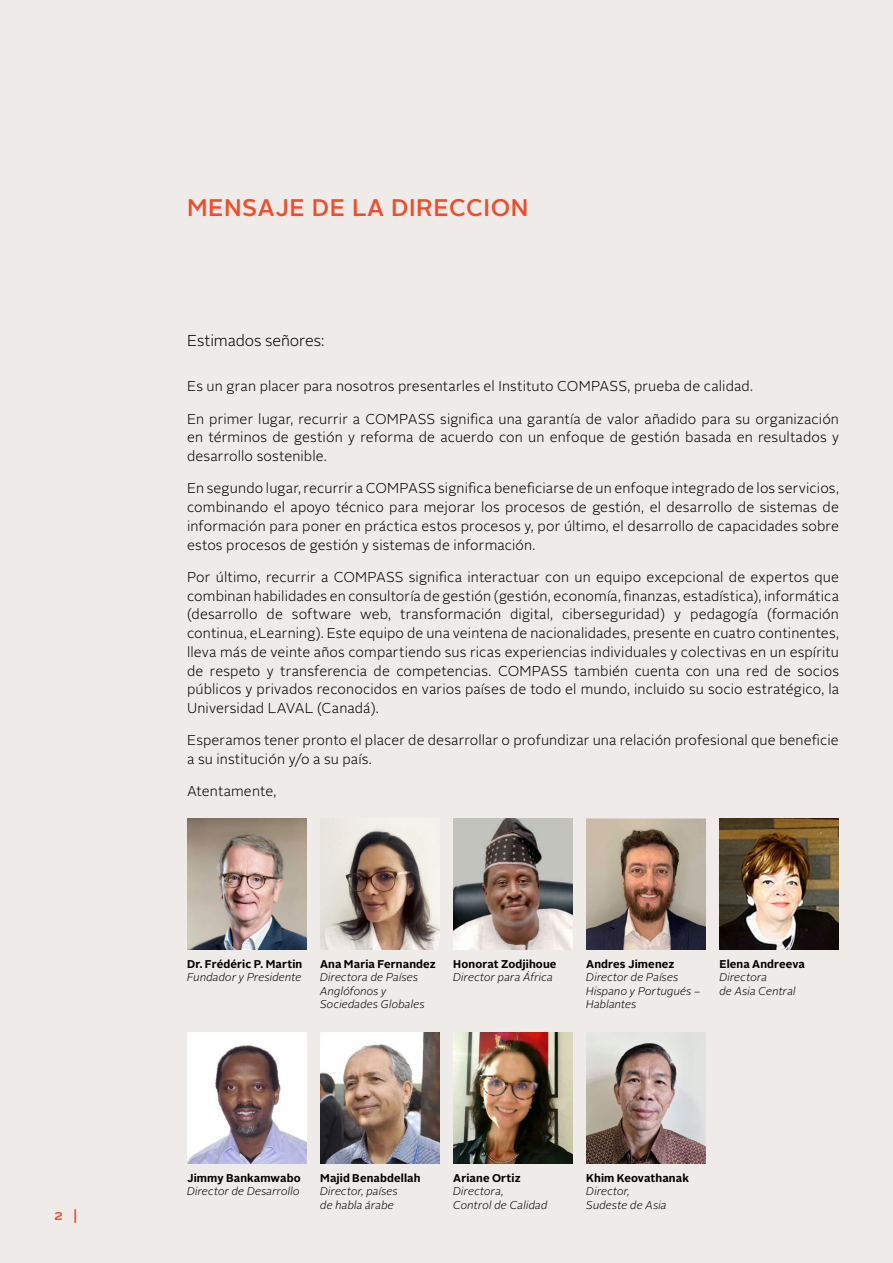
<style>
.page{position:relative;width:893px;height:1263px;background:#efebe9}
.page>*{position:absolute;margin:0;border:0;box-sizing:border-box;transform-origin:0 0}
.t1{font:500 24px "Alright Sans";letter-spacing:.025em;color:#f04c29}
.t2{font:300 15.75px "Alright Sans";letter-spacing:-.005em;color:#000}
.t3{font:300 14.25px/18.8px "Alright Sans";letter-spacing:.01em;color:#000;text-align:justify}
.t4{font:500 14.25px "Alright Sans";color:#f04a29}
.t5{font:italic 300 11.25px/13.5px "Alright Sans";letter-spacing:.005em;color:#000}
.t6{font:700 11.25px "Alright Sans";letter-spacing:.01em;color:#000}
</style>
<div class="page">
<img style="left:187px;top:818px;width:120px;height:131px">
<img style="left:719px;top:818px;width:120px;height:131px">
<img style="left:320px;top:818px;width:120px;height:131px">
<img style="left:187px;top:1033px;width:120px;height:131px">
<img style="left:320px;top:1033px;width:120px;height:131px">
<img style="left:453px;top:818px;width:120px;height:131px">
<img style="left:586px;top:818px;width:120px;height:131px">
<img style="left:453px;top:1033px;width:120px;height:131px">
<img style="left:586px;top:1033px;width:120px;height:131px">
<p class="t4" style="left:54px;top:1205px;width:25px">2 |</p>
<h1 class="t1" style="left:187px;top:191px;width:343px">MENSAJE DE LA DIRECCION</h1>
<p class="t2" style="left:187px;top:329px;width:139px">Estimados señores:</p>
<p class="t3" style="left:187px;top:377px;width:567px">Es un gran placer para nosotros presentarles el Instituto COMPASS, prueba de calidad.</p>
<p class="t3" style="left:187px;top:409px;width:653px">En primer lugar, recurrir a COMPASS significa una garantía de valor añadido para su organización en términos de gestión y reforma de acuerdo con un enfoque de gestión basada en resultados y desarrollo sostenible.</p>
<p class="t3" style="left:187px;top:479px;width:653px">En segundo lugar, recurrir a COMPASS significa beneficiarse de un enfoque integrado de los servicios, combinando el apoyo técnico para mejorar los procesos de gestión, el desarrollo de sistemas de información para poner en práctica estos procesos y, por último, el desarrollo de capacidades sobre estos procesos de gestión y sistemas de información.</p>
<p class="t3" style="left:187px;top:568px;width:653px">Por último, recurrir a COMPASS significa interactuar con un equipo excepcional de expertos que combinan habilidades en consultoría de gestión (gestión, economía, finanzas, estadística), informática (desarrollo de software web, transformación digital, ciberseguridad) y pedagogía (formación continua, eLearning). Este equipo de una veintena de nacionalidades, presente en cuatro continentes, lleva más de veinte años compartiendo sus ricas experiencias individuales y colectivas en un espíritu de respeto y transferencia de competencias. COMPASS también cuenta con una red de socios públicos y privados reconocidos en varios países de todo el mundo, incluido su socio estratégico, la Universidad LAVAL (Canadá).</p>
<p class="t3" style="left:187px;top:731px;width:653px">Esperamos tener pronto el placer de desarrollar o profundizar una relación profesional que beneficie a su institución y/o a su país.</p>
<p class="t3" style="left:187px;top:782px;width:91px">Atentamente,</p>
<p class="t6" style="left:187px;top:956px;width:117px">Dr. Frédéric P. Martin</p>
<p class="t5" style="left:187px;top:971px;width:116px">Fundador y Presidente</p>
<p class="t6" style="left:320px;top:956px;width:117px">Ana Maria Fernandez</p>
<p class="t5" style="left:320px;top:971px;width:106px">Directora de Países<br>Anglófonos y<br>Sociedades Globales</p>
<p class="t6" style="left:453px;top:956px;width:105px">Honorat Zodjihoue</p>
<p class="t5" style="left:453px;top:971px;width:101px">Director para África</p>
<p class="t6" style="left:586px;top:956px;width:89px">Andres Jimenez</p>
<p class="t5" style="left:586px;top:971px;width:116px">Director de Países<br>Hispano y Portugués –<br>Hablantes</p>
<p class="t6" style="left:719px;top:956px;width:87px">Elena Andreeva</p>
<p class="t5" style="left:719px;top:971px;width:78px">Directora<br>de Asia Central</p>
<p class="t6" style="left:187px;top:1170px;width:115px">Jimmy Bankamwabo</p>
<p class="t5" style="left:187px;top:1185px;width:114px">Director de Desarrollo</p>
<p class="t6" style="left:320px;top:1170px;width:102px">Majid Benabdellah</p>
<p class="t5" style="left:320px;top:1185px;width:79px">Director, países de habla árabe</p>
<p class="t6" style="left:453px;top:1170px;width:69px">Ariane Ortiz</p>
<p class="t5" style="left:453px;top:1185px;width:96px">Directora,<br>Control de Calidad</p>
<p class="t6" style="left:586px;top:1170px;width:104px">Khim Keovathanak</p>
<p class="t5" style="left:586px;top:1185px;width:82px">Director,<br>Sudeste de Asia</p>
</div>
